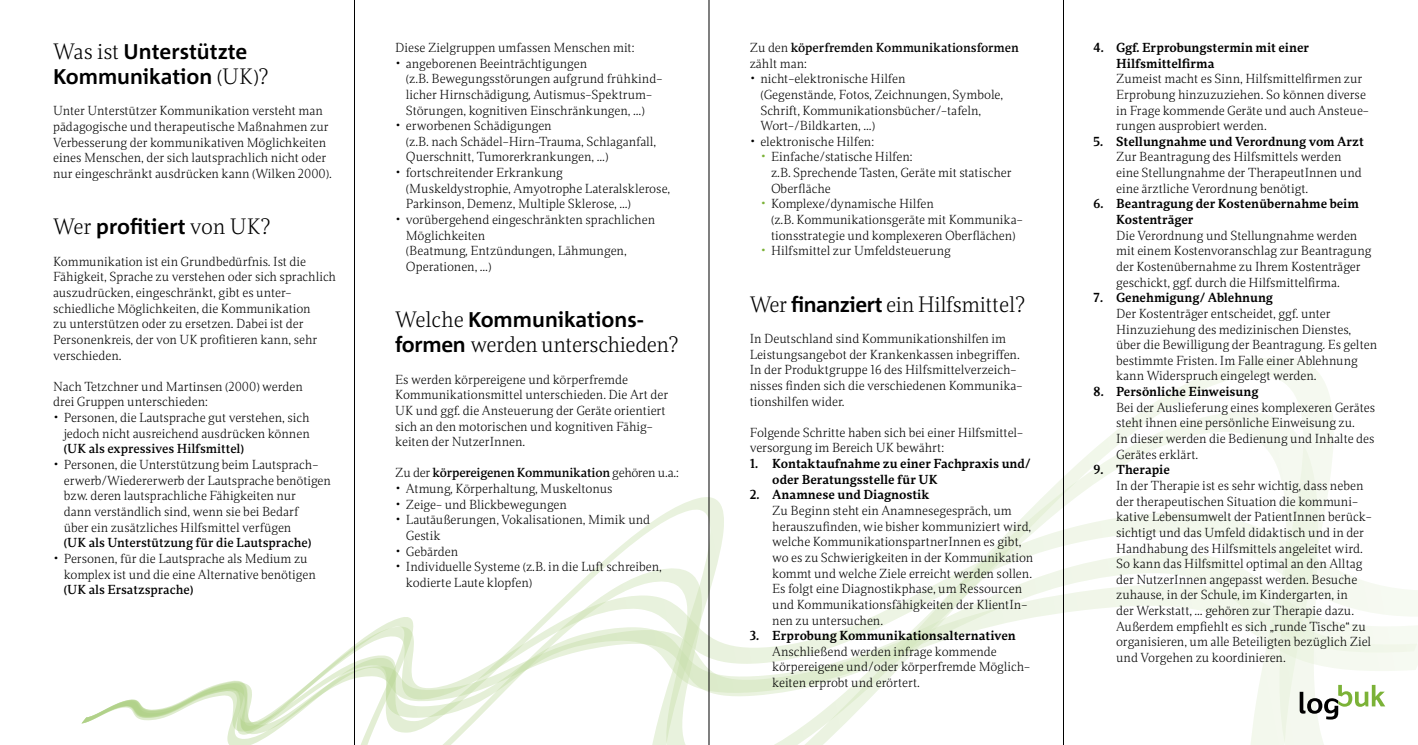
<style>
.page{position:relative;width:1418px;height:745px;background:#fff}
.page>*{position:absolute;margin:0;border:0;box-sizing:border-box;transform-origin:0 0}
.t1{font:300 21.25px/25px "Dorica";letter-spacing:-.02em;color:#000}
.t2{font:700 21.25px/25px "Corpid";color:#000}
.t3{font:300 12.5px/15.6px "Dorica";color:#000}
.t4{font:500 12.5px/15.6px "Dorica";letter-spacing:-.015em;color:#000}
.t5{font:600 12.5px/15.6px "Dorica";color:#000}
.s1{font-family:"Dorica";font-weight:300}
.s2{font-size:18.75px}
.s3{font-weight:500}
.s4{font-family:"Corpid";font-weight:700}
.s5{font-weight:300}
.s6{font-size:18.75px;color:#7bb237}
.s7{font-weight:600}
</style>
<div class="page">
<svg style="left:709px;top:358px;width:623px;height:51px"></svg>
<svg style="left:227px;top:409px;width:1107px;height:335px"></svg>
<svg style="left:227px;top:551px;width:1146px;height:33px"></svg>
<svg style="left:81px;top:584px;width:1336px;height:149px"></svg>
<svg style="left:1299px;top:684px;width:86px;height:35px"></svg>
<hr style="left:708px;top:0;width:1px;height:744px;background:#000">
<hr style="left:1063px;top:0;width:1px;height:744px;background:#000">
<hr style="left:354px;top:0;width:1px;height:744px;background:#000">
<p class="t2" style="left:53px;top:39px;width:217px"><span class="s1">Was ist</span> Unterstützte<br>Kommunikation <span class="s1">(UK)?</span></p>
<p class="t3" style="left:53px;top:103px;width:280px">Unter Unterstützer Kommunikation versteht man pädagogische und therapeutische Maßnahmen zur Verbesserung der kommunikativen Möglichkeiten eines Menschen, der sich lautsprachlich nicht oder nur eingeschränkt ausdrücken kann (Wilken 2000).</p>
<p class="t2" style="left:53px;top:214px;width:219px"><span class="s1">Wer</span> profitiert <span class="s1">von UK?</span></p>
<p class="t3" style="left:53px;top:253px;width:284px">Kommunikation ist ein Grundbedürfnis. Ist die Fähigkeit, Sprache zu verstehen oder sich sprachlich auszudrücken, eingeschränkt, gibt es unter&shy;schiedliche Möglichkeiten, die Kommunikation<br>zu unterstützen oder zu ersetzen. Dabei ist der Personenkreis, der von UK profitieren kann, sehr verschieden.</p>
<p class="t3" style="left:53px;top:378px;width:251px">Nach Tetzchner und Martinsen (2000) werden drei Gruppen unterschieden:</p>
<p class="t3" style="left:64px;top:409px;width:247px;text-align:justify;text-indent:-11px"><span class="s2">•</span> Personen, die Lautsprache gut verstehen, sich jedoch nicht ausreichend ausdrücken können <span class="s3">(UK als expressives Hilfsmittel)</span></p>
<p class="t3" style="left:64px;top:456px;width:269px;text-indent:-11px"><span class="s2">•</span> Personen, die Unterstützung beim Lautsprach&shy;erwerb/Wiedererwerb der Lautsprache benötigen bzw. deren lautsprachliche Fähigkeiten nur<br>dann verständlich sind, wenn sie bei Bedarf<br>über ein zusätzliches Hilfsmittel verfügen<br><span class="s3">(UK als Unterstützung für die Lautsprache)</span></p>
<p class="t3" style="left:53px;top:550px;width:256px"><span class="s2">•</span> Personen, für die Lautsprache als Medium zu</p>
<p class="t3" style="left:64px;top:566px;width:253px">komplex ist und die eine Alternative benötigen <span class="s3">(UK als Ersatzsprache)</span></p>
<p class="t3" style="left:395px;top:40px;width:241px">Diese Zielgruppen umfassen Menschen mit:</p>
<p class="t3" style="left:406px;top:55px;width:257px;text-indent:-11px"><span class="s2">•</span> angeborenen Beeinträchtigungen<br>(z.B. Bewegungsstörungen aufgrund frühkind&shy;licher Hirnschädigung, Autismus-Spektrum-Störungen, kognitiven Einschränkungen, …)</p>
<p class="t3" style="left:406px;top:118px;width:252px;text-indent:-11px"><span class="s2">•</span> erworbenen Schädigungen<br>(z.B. nach Schädel-Hirn-Trauma, Schlaganfall,</p>
<p class="t3" style="left:406px;top:149px;width:204px">Querschnitt, Tumorerkrankungen, …)</p>
<p class="t3" style="left:406px;top:165px;width:266px;text-indent:-11px"><span class="s2">•</span> fortschreitender Erkrankung (Muskeldystrophie, Amyotrophe Lateralsklerose,<br>Parkinson, Demenz, Multiple Sklerose, …)</p>
<p class="t3" style="left:406px;top:212px;width:251px;text-indent:-11px"><span class="s2">•</span> vorübergehend eingeschränkten sprachlichen<br>Möglichkeiten<br>(Beatmung, Entzündungen, Lähmungen,<br>Operationen, …)</p>
<p class="t1" style="left:395px;top:307px;width:285px">Welche <span class="s4">Kommunikations&shy;formen</span> werden unterschieden?</p>
<p class="t3" style="left:395px;top:371px;width:275px">Es werden körpereigene und körperfremde Kommunikationsmittel unterschieden. Die Art der UK und ggf. die Ansteuerung der Geräte orientiert sich an den motorischen und kognitiven Fähig&shy;keiten der NutzerInnen.</p>
<p class="t4" style="left:395px;top:465px;width:285px"><span class="s5">Zu der</span> körpereigenen Kommunikation <span class="s5">gehören u.a.:</span></p>
<p class="t3" style="left:395px;top:480px;width:219px"><span class="s2">•</span> Atmung, Körperhaltung, Muskeltonus</p>
<p class="t3" style="left:395px;top:496px;width:173px"><span class="s2">•</span> Zeige- und Blickbewegungen</p>
<p class="t3" style="left:406px;top:512px;width:246px;text-indent:-11px"><span class="s2">•</span> Lautäußerungen, Vokalisationen, Mimik und<br>Gestik</p>
<p class="t3" style="left:395px;top:543px;width:64px"><span class="s2">•</span> Gebärden</p>
<p class="t3" style="left:406px;top:558px;width:257px;text-indent:-11px"><span class="s2">•</span> Individuelle Systeme (z.B. in die Luft schreiben, kodierte Laute klopfen)</p>
<p class="t4" style="left:749px;top:40px;width:271px"><span class="s5">Zu den</span> köperfremden Kommunikationsformen <span class="s5">zählt man:</span></p>
<p class="t3" style="left:760px;top:71px;width:244px;text-indent:-11px"><span class="s2">•</span> nicht-elektronische Hilfen<br>(Gegenstände, Fotos, Zeichnungen, Symbole, Schrift, Kommunikationsbücher/-tafeln, Wort-/Bildkarten, …)</p>
<p class="t3" style="left:749px;top:133px;width:126px"><span class="s2">•</span> elektronische Hilfen:</p>
<p class="t3" style="left:771px;top:149px;width:242px;text-indent:-11px"><span class="s6">•</span> Einfache/statische Hilfen:<br>z.B. Sprechende Tasten, Geräte mit statischer<br>Oberfläche</p>
<p class="t3" style="left:771px;top:196px;width:252px;text-indent:-11px"><span class="s6">•</span> Komplexe/dynamische Hilfen<br>(z.B. Kommunikationsgeräte mit Kommunika&shy;tionsstrategie und komplexeren Oberflächen)</p>
<p class="t3" style="left:760px;top:243px;width:192px"><span class="s6">•</span> Hilfsmittel zur Umfeldsteuerung</p>
<p class="t1" style="left:749px;top:291px;width:277px">Wer <span class="s4">finanziert</span> ein Hilfsmittel?</p>
<p class="t3" style="left:749px;top:330px;width:273px">In Deutschland sind Kommunikationshilfen im Leistungsangebot der Krankenkassen inbegriffen.<br>In der Produktgruppe 16 des Hilfsmittelverzeich&shy;nisses finden sich die verschiedenen Kommunika&shy;tionshilfen wider.</p>
<p class="t3" style="left:749px;top:424px;width:275px">Folgende Schritte haben sich bei einer Hilfsmittel&shy;versorgung im Bereich UK bewährt:</p>
<p class="t5" style="left:772px;top:455px;width:260px;text-indent:-22px">1. Kontaktaufnahme zu einer Fachpraxis und/ oder Beratungsstelle für UK</p>
<p class="t3" style="left:772px;top:487px;width:262px;text-indent:-22px"><span class="s7">2. Anamnese und Diagnostik<br></span>Zu Beginn steht ein Anamnesegespräch, um herauszufinden, wie bisher kommuniziert wird, welche KommunikationspartnerInnen es gibt, wo es zu Schwierigkeiten in der Kommunikation kommt und welche Ziele erreicht werden sollen.<br>Es folgt eine Diagnostikphase, um Ressourcen und Kommunikationsfähigkeiten der KlientIn&shy;nen zu untersuchen.</p>
<p class="t3" style="left:772px;top:627px;width:259px;text-indent:-22px"><span class="s7">3. Erprobung Kommunikationsalternativen </span>Anschließend werden infrage kommende körpereigene und/oder körperfremde Möglich&shy;keiten erprobt und erörtert.</p>
<p class="t3" style="left:1116px;top:40px;width:254px;text-indent:-22px"><span class="s7">4. Ggf. Erprobungstermin mit einer Hilfsmittelfirma<br></span>Zumeist macht es Sinn, Hilfsmittelfirmen zur Erprobung hinzuzuziehen. So können diverse in Frage kommende Geräte und auch Ansteue&shy;rungen ausprobiert werden.</p>
<p class="t3" style="left:1116px;top:133px;width:249px;text-indent:-22px"><span class="s7">5. Stellungnahme und Verordnung vom Arzt </span>Zur Beantragung des Hilfsmittels werden eine Stellungnahme der TherapeutInnen und eine ärztliche Verordnung benötigt.</p>
<p class="t3" style="left:1116px;top:196px;width:257px;text-indent:-22px"><span class="s7">6. Beantragung der Kostenübernahme beim Kostenträger<br></span>Die Verordnung und Stellungnahme werden mit einem Kostenvoranschlag zur Beantragung der Kostenübernahme zu Ihrem Kostenträger geschickt, ggf. durch die Hilfsmittelfirma.</p>
<p class="t3" style="left:1116px;top:290px;width:262px;text-indent:-22px"><span class="s7">7. Genehmigung/ Ablehnung<br></span>Der Kostenträger entscheidet, ggf. unter Hinzuziehung des medizinischen Dienstes, über die Bewilligung der Beantragung. Es gelten bestimmte Fristen. Im Falle einer Ablehnung kann Widerspruch eingelegt werden.</p>
<p class="t3" style="left:1116px;top:383px;width:261px;text-indent:-22px"><span class="s7">8. Persönliche Einweisung<br></span>Bei der Auslieferung eines komplexeren Gerätes steht ihnen eine persönliche Einweisung zu.<br>In dieser werden die Bedienung und Inhalte des Gerätes erklärt.</p>
<p class="t3" style="left:1116px;top:462px;width:257px;text-indent:-22px"><span class="s7">9. Therapie<br></span>In der Therapie ist es sehr wichtig, dass neben der therapeutischen Situation die kommuni&shy;kative Lebensumwelt der PatientInnen berück&shy;sichtigt und das Umfeld didaktisch und in der Handhabung des Hilfsmittels angeleitet wird.<br>So kann das Hilfsmittel optimal an den Alltag der NutzerInnen angepasst werden. Besuche zuhause, in der Schule, im Kindergarten, in<br>der Werkstatt, … gehören zur Therapie dazu.<br>Außerdem empfiehlt es sich „runde Tische“ zu organisieren, um alle Beteiligten bezüglich Ziel und Vorgehen zu koordinieren.</p>
</div>
